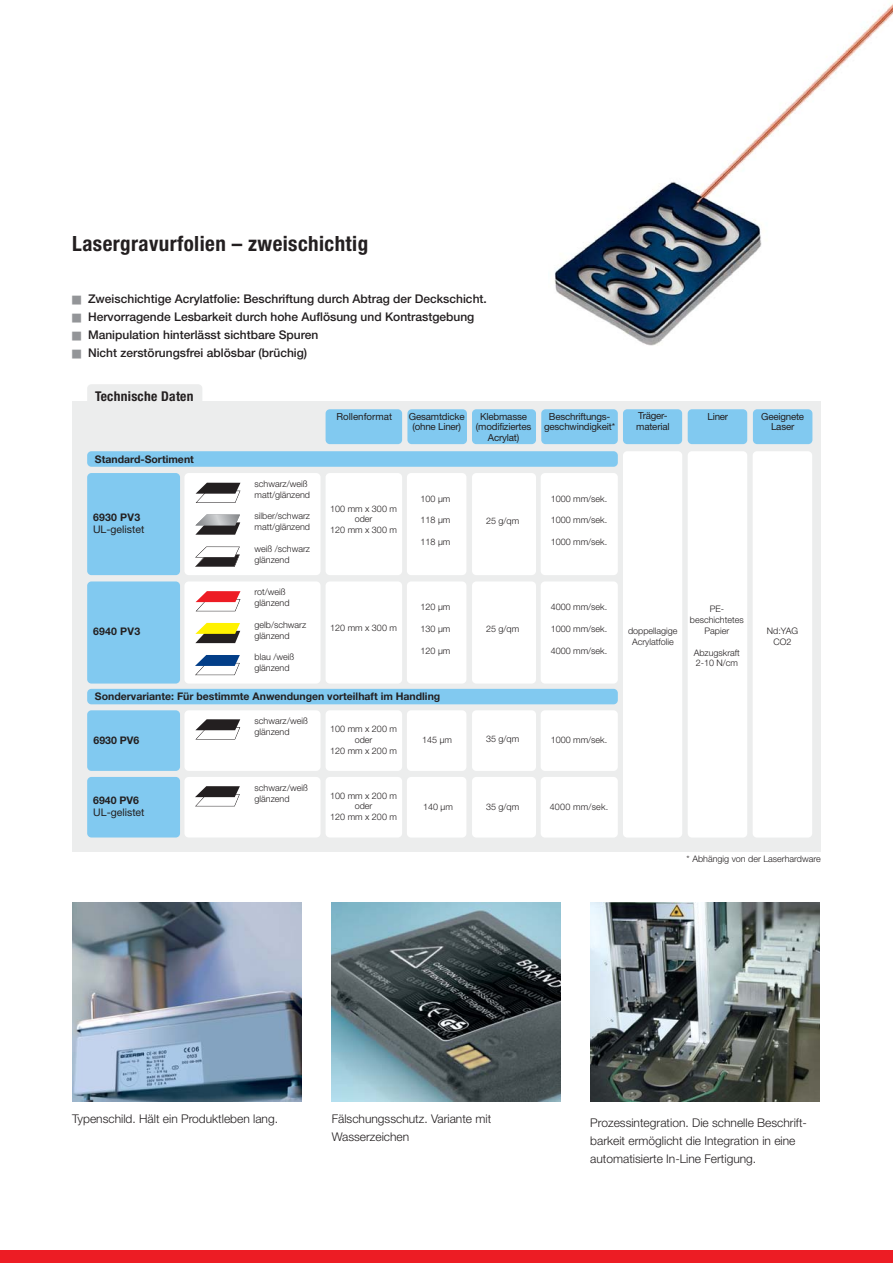
<style>
.page{position:relative;width:893px;height:1263px;background:#fff}
.page>*{position:absolute;margin:0;border:0;box-sizing:border-box;transform-origin:0 0}
.t1{font:700 condensed 21px "Helvetica Neue";letter-spacing:.02em;color:#231f20}
.t2{font:700 condensed 13.5px "Helvetica Neue";letter-spacing:.02em;color:#231f20}
.t3{font:500 12px "Helvetica Neue";color:#231f20}
.t4{font:300 12px/18px "Helvetica Neue";color:#231f20}
.t5{font:700 10.5px "Helvetica Neue";color:#231f20}
.t6{font:10.5px "Helvetica Neue";color:#231f20}
.t7{font:9.75px/10.5px "Helvetica Neue";letter-spacing:-.02em;color:#231f20;text-align:center}
.t8{font:9.75px "Helvetica Neue";color:#231f20}
.t9{font:300 9px/10.8px "Helvetica Neue";color:#231f20}
.t10{font:300 9px "Helvetica Neue";letter-spacing:.02em;color:#231f20}
.s1{color:#939598}
</style>
<div class="page">
<img style="left:72px;top:903px;width:230px;height:198px">
<img style="left:331px;top:903px;width:230px;height:198px">
<img style="left:590px;top:903px;width:230px;height:198px">
<div style="left:0;top:1250px;width:893px;height:13px;background:#ed1c24"></div>
<img style="left:554px;top:3px;width:339px;height:343px">
<div style="left:72px;top:401px;width:749px;height:450px;background:#eceded"></div>
<div style="left:87px;top:384px;width:115px;height:36px;background:#eceded;border-radius:4px"></div>
<div style="left:87px;top:473px;width:93px;height:102px;background:#81c9f0;border-radius:4px"></div>
<div style="left:87px;top:710px;width:93px;height:61px;background:#81c9f0;border-radius:4px"></div>
<div style="left:184px;top:473px;width:137px;height:102px;background:#fff;border-radius:4px"></div>
<div style="left:326px;top:473px;width:76px;height:102px;background:#fff;border-radius:4px"></div>
<div style="left:326px;top:409px;width:76px;height:35px;background:#81c9f0;border-radius:4px"></div>
<div style="left:407px;top:409px;width:60px;height:35px;background:#81c9f0;border-radius:4px"></div>
<div style="left:407px;top:473px;width:59px;height:102px;background:#fff;border-radius:4px"></div>
<div style="left:472px;top:409px;width:64px;height:35px;background:#81c9f0;border-radius:4px"></div>
<div style="left:472px;top:473px;width:64px;height:102px;background:#fff;border-radius:4px"></div>
<div style="left:184px;top:710px;width:137px;height:61px;background:#fff;border-radius:4px"></div>
<div style="left:326px;top:710px;width:76px;height:61px;background:#fff;border-radius:4px"></div>
<div style="left:407px;top:710px;width:59px;height:61px;background:#fff;border-radius:4px"></div>
<div style="left:472px;top:710px;width:64px;height:61px;background:#fff;border-radius:4px"></div>
<div style="left:87px;top:777px;width:93px;height:60px;background:#81c9f0;border-radius:4px"></div>
<div style="left:184px;top:777px;width:137px;height:60px;background:#fff;border-radius:4px"></div>
<div style="left:326px;top:777px;width:76px;height:60px;background:#fff;border-radius:4px"></div>
<div style="left:407px;top:777px;width:59px;height:60px;background:#fff;border-radius:4px"></div>
<div style="left:472px;top:777px;width:64px;height:60px;background:#fff;border-radius:4px"></div>
<div style="left:623px;top:409px;width:59px;height:35px;background:#81c9f0;border-radius:4px"></div>
<div style="left:623px;top:451px;width:59px;height:386px;background:#fff;border-radius:4px"></div>
<div style="left:688px;top:451px;width:59px;height:386px;background:#fff;border-radius:4px"></div>
<div style="left:688px;top:409px;width:59px;height:35px;background:#81c9f0;border-radius:4px"></div>
<div style="left:753px;top:409px;width:59px;height:35px;background:#81c9f0;border-radius:4px"></div>
<div style="left:753px;top:451px;width:59px;height:386px;background:#fff;border-radius:4px"></div>
<div style="left:541px;top:409px;width:77px;height:35px;background:#81c9f0;border-radius:4px"></div>
<div style="left:541px;top:473px;width:77px;height:102px;background:#fff;border-radius:4px"></div>
<div style="left:541px;top:710px;width:77px;height:61px;background:#fff;border-radius:4px"></div>
<div style="left:541px;top:777px;width:77px;height:60px;background:#fff;border-radius:4px"></div>
<svg style="left:196px;top:483px;width:44px;height:20px"></svg>
<svg style="left:195px;top:546px;width:45px;height:21px"></svg>
<svg style="left:195px;top:719px;width:45px;height:20px"></svg>
<svg style="left:195px;top:786px;width:45px;height:20px"></svg>
<svg style="left:195px;top:514px;width:45px;height:21px"></svg>
<div style="left:87px;top:581px;width:93px;height:102px;background:#81c9f0;border-radius:4px"></div>
<div style="left:184px;top:581px;width:137px;height:102px;background:#fff;border-radius:4px"></div>
<div style="left:326px;top:581px;width:76px;height:102px;background:#fff;border-radius:4px"></div>
<div style="left:407px;top:581px;width:59px;height:102px;background:#fff;border-radius:4px"></div>
<div style="left:472px;top:581px;width:64px;height:102px;background:#fff;border-radius:4px"></div>
<div style="left:541px;top:581px;width:77px;height:102px;background:#fff;border-radius:4px"></div>
<svg style="left:196px;top:591px;width:44px;height:20px"></svg>
<svg style="left:195px;top:655px;width:45px;height:20px"></svg>
<svg style="left:195px;top:623px;width:45px;height:20px"></svg>
<div style="left:87px;top:689px;width:531px;height:15px;background:#81c9f0;border-radius:4px"></div>
<div style="left:87px;top:451px;width:531px;height:16px;background:#81c9f0;border-radius:4px"></div>
<h1 class="t1" style="left:72px;top:236px;width:297px">Lasergravurfolien – zweischichtig</h1>
<h3 class="t3" style="left:72px;top:294px;width:416px"><span class="s1">■</span> Zweischichtige Acrylatfolie: Beschriftung durch Abtrag der Deckschicht.</h3>
<h3 class="t3" style="left:72px;top:312px;width:404px"><span class="s1">■</span> Hervorragende Lesbarkeit durch hohe Auflösung und Kontrastgebung</h3>
<h3 class="t3" style="left:72px;top:330px;width:248px"><span class="s1">■</span> Manipulation hinterlässt sichtbare Spuren</h3>
<h3 class="t3" style="left:72px;top:348px;width:236px"><span class="s1">■</span> Nicht zerstörungsfrei ablösbar (brüchig)</h3>
<h2 class="t2" style="left:95px;top:391px;width:100px">Technische Daten</h2>
<p class="t8" style="left:336px;top:413px;width:57px">Rollenformat</p>
<p class="t7" style="left:409px;top:412px;width:57px">Gesamtdicke (ohne Liner)</p>
<p class="t7" style="left:476px;top:412px;width:57px">Klebmasse (modifiziertes<br>Acrylat)</p>
<p class="t7" style="left:636px;top:412px;width:35px;text-align:left">Träger&shy;material</p>
<p class="t7" style="left:707px;top:412px;width:22px">Liner</p>
<p class="t7" style="left:761px;top:412px;width:45px">Geeignete<br>Laser</p>
<p class="t9" style="left:255px;top:479px;width:57px">schwarz/weiß matt/glänzend</p>
<p class="t9" style="left:255px;top:512px;width:57px">silber/schwarz matt/glänzend</p>
<p class="t9" style="left:255px;top:544px;width:57px">weiß /schwarz glänzend</p>
<p class="t7" style="left:544px;top:412px;width:72px">Beschriftungs&shy;geschwindigkeit*</p>
<p class="t5" style="left:95px;top:455px;width:100px">Standard-Sortiment</p>
<p class="t9" style="left:551px;top:494px;width:58px">1000 mm/sek.</p>
<p class="t9" style="left:551px;top:516px;width:58px">1000 mm/sek.</p>
<p class="t9" style="left:551px;top:537px;width:58px">1000 mm/sek.</p>
<p class="t9" style="left:421px;top:494px;width:31px">100 µm</p>
<p class="t9" style="left:421px;top:516px;width:31px">118 µm</p>
<p class="t9" style="left:421px;top:537px;width:31px">118 µm</p>
<p class="t9" style="left:330px;top:504px;width:68px;text-align:center">100 mm x 300 m oder<br>120 mm x 300 m</p>
<p class="t5" style="left:93px;top:513px;width:49px">6930 PV3</p>
<p class="t6" style="left:93px;top:525px;width:53px">UL-gelistet</p>
<p class="t9" style="left:486px;top:516px;width:35px">25 g/qm</p>
<p class="t9" style="left:255px;top:588px;width:37px">rot/weiß glänzend</p>
<p class="t9" style="left:255px;top:620px;width:53px">gelb/schwarz glänzend</p>
<p class="t9" style="left:255px;top:652px;width:41px">blau /weiß glänzend</p>
<p class="t9" style="left:421px;top:602px;width:31px">120 µm</p>
<p class="t9" style="left:421px;top:624px;width:31px">130 µm</p>
<p class="t9" style="left:421px;top:646px;width:31px">120 µm</p>
<p class="t9" style="left:330px;top:623px;width:68px">120 mm x 300 m</p>
<p class="t5" style="left:93px;top:628px;width:49px">6940 PV3</p>
<p class="t9" style="left:486px;top:624px;width:35px">25 g/qm</p>
<p class="t5" style="left:95px;top:693px;width:347px">Sondervariante: Für bestimmte Anwendungen vorteilhaft im Handling</p>
<p class="t9" style="left:551px;top:602px;width:58px">4000 mm/sek.</p>
<p class="t9" style="left:551px;top:624px;width:58px">1000 mm/sek.</p>
<p class="t9" style="left:551px;top:646px;width:58px">4000 mm/sek.</p>
<p class="t5" style="left:94px;top:736px;width:47px">6930 PV6</p>
<p class="t5" style="left:93px;top:796px;width:47px">6940 PV6</p>
<p class="t6" style="left:93px;top:808px;width:53px">UL-gelistet</p>
<p class="t9" style="left:255px;top:716px;width:55px">schwarz/weiß glänzend</p>
<p class="t9" style="left:255px;top:783px;width:55px">schwarz/weiß glänzend</p>
<p class="t9" style="left:330px;top:725px;width:68px;text-align:center">100 mm x 200 m oder<br>120 mm x 200 m</p>
<p class="t9" style="left:330px;top:791px;width:68px;text-align:center">100 mm x 200 m oder<br>120 mm x 200 m</p>
<p class="t9" style="left:422px;top:735px;width:31px">145 µm</p>
<p class="t9" style="left:423px;top:802px;width:31px">140 µm</p>
<p class="t9" style="left:486px;top:734px;width:35px">35 g/qm</p>
<p class="t9" style="left:551px;top:735px;width:58px">1000 mm/sek.</p>
<p class="t9" style="left:486px;top:802px;width:35px">35 g/qm</p>
<p class="t10" style="left:550px;top:803px;width:60px">4000 mm/sek.</p>
<p class="t9" style="left:628px;top:626px;width:51px;text-align:center">doppellagige<br>Acrylatfolie</p>
<p class="t9" style="left:690px;top:605px;width:55px;text-align:center">PE&shy;beschichtetes<br>Papier</p>
<p class="t9" style="left:694px;top:648px;width:48px">Abzugskraft<br>2-10 N/cm</p>
<p class="t9" style="left:767px;top:626px;width:33px;text-align:center">Nd:YAG<br>CO2</p>
<p class="t9" style="left:687px;top:854px;width:136px">* Abhängig von der Laserhardware</p>
<h3 class="t4" style="left:72px;top:1110px;width:207px">Typenschild. Hält ein Produktleben lang.</h3>
<h3 class="t4" style="left:332px;top:1110px;width:161px">Fälschungsschutz. Variante mit<br>Wasserzeichen</h3>
<h3 class="t4" style="left:590px;top:1115px;width:218px">Prozessintegration. Die schnelle Beschrift&shy;barkeit ermöglicht die Integration in eine automatisierte In-Line Fertigung.</h3>
</div>
